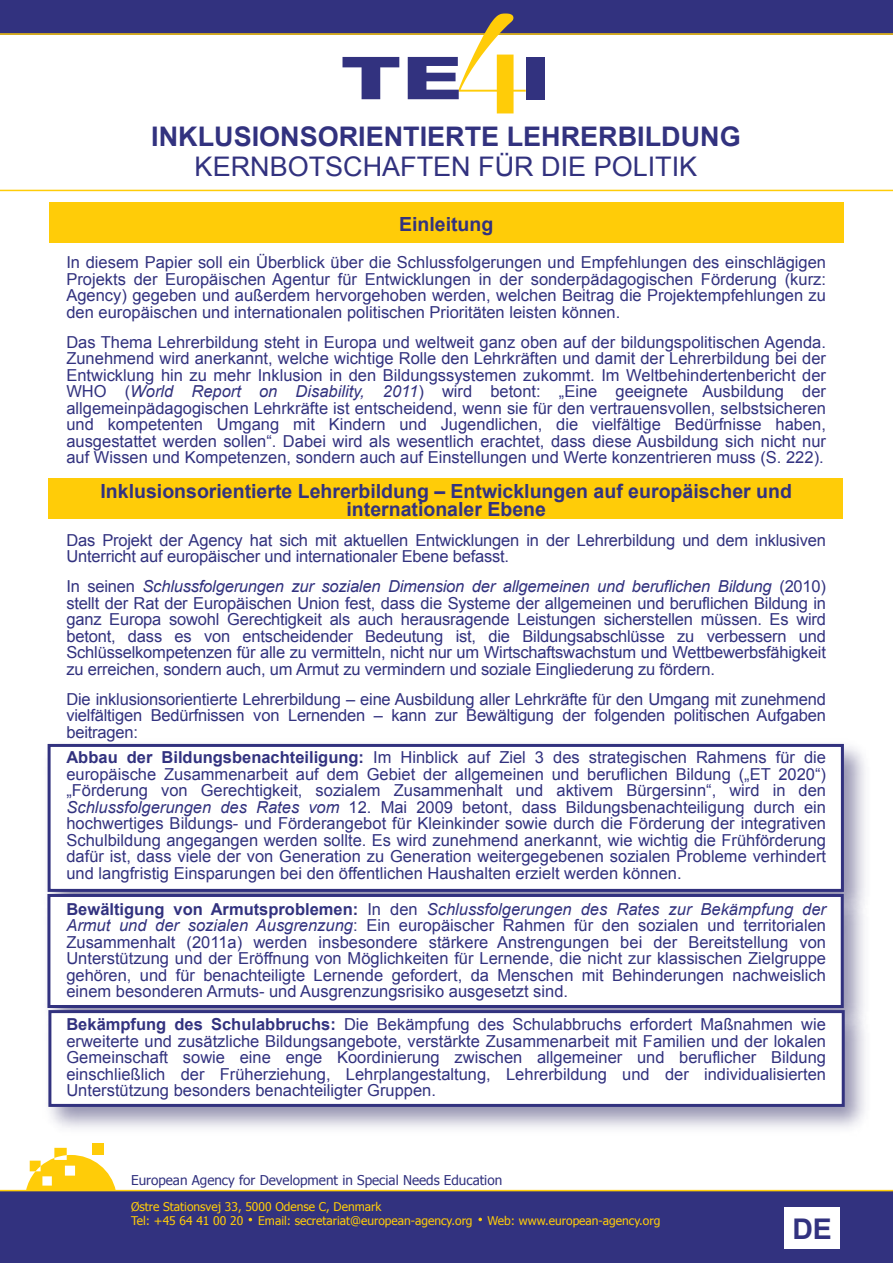
<style>
.page{position:relative;width:893px;height:1263px;background:#fff}
.page>*{position:absolute;margin:0;border:0;box-sizing:border-box;transform-origin:0 0}
.t1{font:900 59.1px "Arial";color:#32327f;scale:1.43 1}
.t2{font:700 28.5px "Arial";color:#32327f}
.t3{font:700 27px/30px "Arial";color:#32327f;text-align:center}
.t4{font:700 19.5px/18px "Arial";color:#32327f;text-align:center}
.t5{font:16.5px/16.5px "Arial";letter-spacing:-.01em;color:#32327f;text-align:justify}
.t6{font:13.5px "Tahoma";color:#32327f}
.t7{font:12px/13.5px "Tahoma";color:#ffcc08}
.s1{font-weight:400}
.s2{font-style:italic}
.s3{font-weight:700}
</style>
<div class="page">
<div style="left:48px;top:478px;width:795px;height:41px;background:#ffcc08"></div>
<div style="left:0;top:0;width:893px;height:34px;background:#32327f"></div>
<div style="left:0;top:1190px;width:893px;height:73px;background:#32327f"></div>
<div style="left:48px;top:744px;width:796px;height:148px;background:#fff;border:3px solid #32327f"></div>
<img style="left:44px;top:882px;width:825px;height:116px">
<div style="left:47px;top:894px;width:797px;height:114px;background:#fff;border:3px solid #32327f"></div>
<img style="left:47px;top:998px;width:818px;height:130px">
<div style="left:48px;top:1010px;width:797px;height:97px;background:#fff;border:3px solid #32327f"></div>
<div style="left:49px;top:202px;width:795px;height:41px;background:#ffcc08"></div>
<div style="left:92px;top:1143px;width:12px;height:11px;background:#ffcc08"></div>
<svg style="left:26px;top:1148px;width:90px;height:42px"></svg>
<hr style="left:0;top:1190px;width:893px;height:1px;background:#ffcc08">
<svg style="left:458px;top:14px;width:68px;height:99px"></svg>
<hr style="left:0;top:33px;width:893px;height:2px;background:#ffcc08">
<hr style="left:0;top:190px;width:893px;height:1px;background:#ffcc08">
<div style="left:784px;top:1207px;width:56px;height:42px;background:#fff"></div>
<svg style="left:478px;top:1218px;width:4px;height:3px"></svg>
<p class="t1" style="left:341px;top:35px;width:149px">TE I</p>
<h1 class="t3" style="left:151px;top:122px;width:591px">INKLUSIONSORIENTIERTE LEHRERBILDUNG<br><span class="s1">KERNBOTSCHAFTEN FÜR DIE POLITIK</span></h1>
<h2 class="t4" style="left:399px;top:215px;width:96px">Einleitung</h2>
<p class="t5" style="left:66px;top:254px;width:761px">In diesem Papier soll ein Überblick über die Schlussfolgerungen und Empfehlungen des einschlägigen Projekts der Europäischen Agentur für Entwicklungen in der sonderpädagogischen Förderung (kurz:<br>Agency) gegeben und außerdem hervorgehoben werden, welchen Beitrag die Projektempfehlungen zu den europäischen und internationalen politischen Prioritäten leisten können.</p>
<p class="t5" style="left:66px;top:334px;width:761px">Das Thema Lehrerbildung steht in Europa und weltweit ganz oben auf der bildungspolitischen Agenda.<br>Zunehmend wird anerkannt, welche wichtige Rolle den Lehrkräften und damit der Lehrerbildung bei der Entwicklung hin zu mehr Inklusion in den Bildungssystemen zukommt. Im Weltbehindertenbericht der WHO (<span class="s2">World Report on Disability, 2011</span>) wird betont: „Eine geeignete Ausbildung der allgemeinpädagogischen Lehrkräfte ist entscheidend, wenn sie für den vertrauensvollen, selbstsicheren und kompetenten Umgang mit Kindern und Jugendlichen, die vielfältige Bedürfnisse haben, ausgestattet werden sollen“. Dabei wird als wesentlich erachtet, dass diese Ausbildung sich nicht nur auf Wissen und Kompetenzen, sondern auch auf Einstellungen und Werte konzentrieren muss (S. 222).</p>
<h2 class="t4" style="left:101px;top:482px;width:693px">Inklusionsorientierte Lehrerbildung – Entwicklungen auf europäischer und internationaler Ebene</h2>
<p class="t5" style="left:66px;top:532px;width:761px">Das Projekt der Agency hat sich mit aktuellen Entwicklungen in der Lehrerbildung und dem inklusiven<br>Unterricht auf europäischer und internationaler Ebene befasst.</p>
<p class="t5" style="left:66px;top:578px;width:761px">In seinen <span class="s2">Schlussfolgerungen zur sozialen Dimension der allgemeinen und beruflichen Bildung</span> (2010) stellt der Rat der Europäischen Union fest, dass die Systeme der allgemeinen und beruflichen Bildung in ganz Europa sowohl Gerechtigkeit als auch herausragende Leistungen sicherstellen müssen. Es wird betont, dass es von entscheidender Bedeutung ist, die Bildungsabschlüsse zu verbessern und Schlüsselkompetenzen für alle zu vermitteln, nicht nur um Wirtschaftswachstum und Wettbewerbsfähigkeit zu erreichen, sondern auch, um Armut zu vermindern und soziale Eingliederung zu fördern.</p>
<p class="t5" style="left:66px;top:691px;width:761px">Die inklusionsorientierte Lehrerbildung – eine Ausbildung aller Lehrkräfte für den Umgang mit zunehmend vielfältigen Bedürfnissen von Lernenden – kann zur Bewältigung der folgenden politischen Aufgaben beitragen:</p>
<p class="t5" style="left:66px;top:749px;width:761px"><span class="s3">Abbau der Bildungsbenachteiligung:</span> Im Hinblick auf Ziel 3 des strategischen Rahmens für die europäische Zusammenarbeit auf dem Gebiet der allgemeinen und beruflichen Bildung („ET 2020“) „Förderung von Gerechtigkeit, sozialem Zusammenhalt und aktivem Bürgersinn“, wird in den <span class="s2">Schlussfolgerungen des Rates vom</span> 12. Mai 2009 betont, dass Bildungsbenachteiligung durch ein hochwertiges Bildungs- und Förderangebot für Kleinkinder sowie durch die Förderung der integrativen Schulbildung angegangen werden sollte. Es wird zunehmend anerkannt, wie wichtig die Frühförderung dafür ist, dass viele der von Generation zu Generation weitergegebenen sozialen Probleme verhindert und langfristig Einsparungen bei den öffentlichen Haushalten erzielt werden können.</p>
<p class="t5" style="left:66px;top:901px;width:761px"><span class="s3">Bewältigung von Armutsproblemen:</span> In den <span class="s2">Schlussfolgerungen des Rates zur Bekämpfung der Armut und der sozialen Ausgrenzung</span>: Ein europäischer Rahmen für den sozialen und territorialen Zusammenhalt (2011a) werden insbesondere stärkere Anstrengungen bei der Bereitstellung von Unterstützung und der Eröffnung von Möglichkeiten für Lernende, die nicht zur klassischen Zielgruppe gehören, und für benachteiligte Lernende gefordert, da Menschen mit Behinderungen nachweislich einem besonderen Armuts- und Ausgrenzungsrisiko ausgesetzt sind.</p>
<p class="t5" style="left:66px;top:1016px;width:761px"><span class="s3">Bekämpfung des Schulabbruchs:</span> Die Bekämpfung des Schulabbruchs erfordert Maßnahmen wie erweiterte und zusätzliche Bildungsangebote, verstärkte Zusammenarbeit mit Familien und der lokalen Gemeinschaft sowie eine enge Koordinierung zwischen allgemeiner und beruflicher Bildung einschließlich der Früherziehung, Lehrplangestaltung, Lehrerbildung und der individualisierten Unterstützung besonders benachteiligter Gruppen.</p>
<p class="t6" style="left:131px;top:1171px;width:373px">European Agency for Development in Special Needs Education</p>
<p class="t7" style="left:131px;top:1200px;width:252px">Østre Stationsvej 33, 5000 Odense C, Denmark<br>Tel: +45 64 41 00 20</p>
<p class="t7" style="left:258px;top:1213px;width:216px">Email: secretariat@european-agency.org</p>
<p class="t7" style="left:488px;top:1213px;width:174px">Web: www.european-agency.org</p>
<h2 class="t2" style="left:792px;top:1210px;width:41px">DE</h2>
</div>
